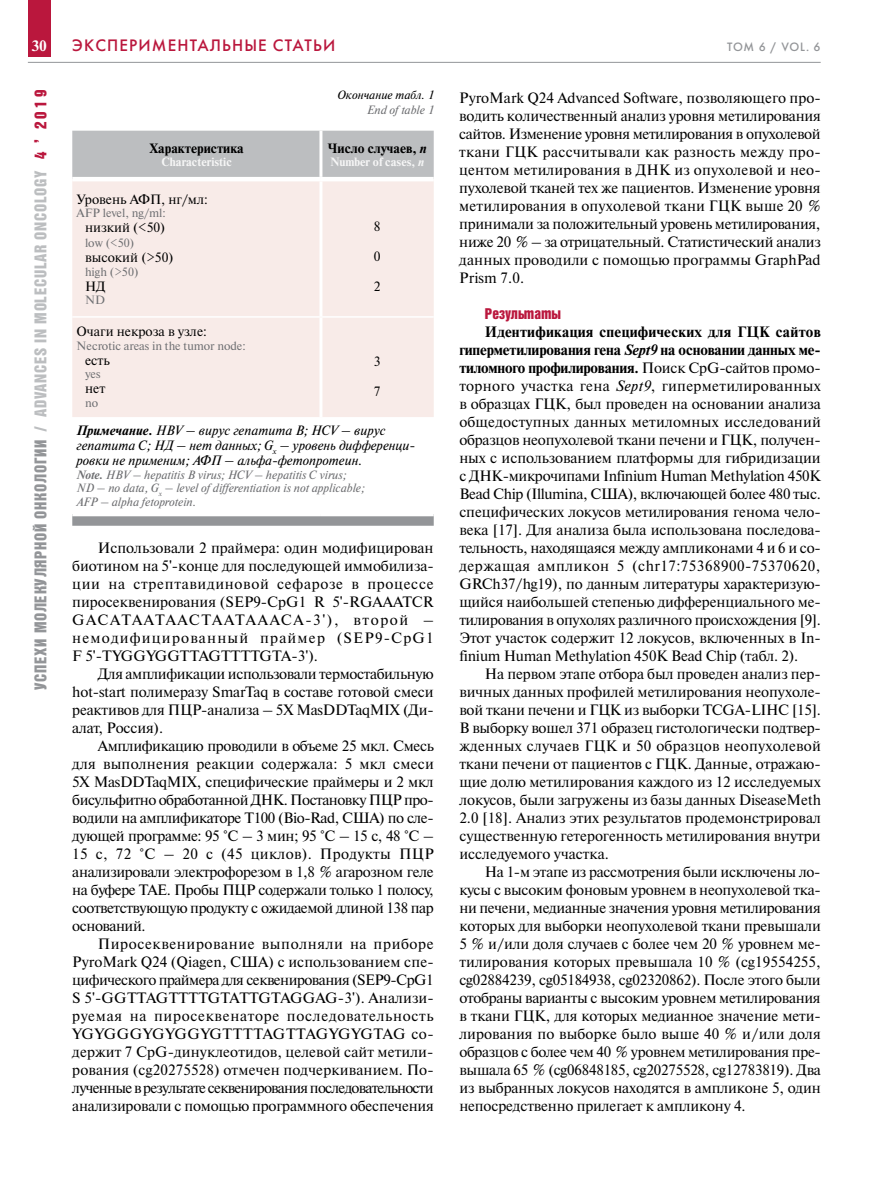
<style>
.page{position:relative;width:893px;height:1191px;background:#fff}
.page>*{position:absolute;margin:0;border:0;box-sizing:border-box;transform-origin:0 0}
.t1{font:16.5px "Bastion Kontrast Alt C";letter-spacing:.04em;color:#bcbec0}
.t2{font:16.5px "Futuris C";letter-spacing:.07em;color:#ba173d}
.t3{font:16.5px "Bastion Kontrast Alt C";color:#ba173d}
.t4{font:15px/18px "Newton C";letter-spacing:-.01em;color:#000;text-align:justify}
.t5{font:15px "Bastion Kontrast Alt C";color:#ba173d}
.t6{font:700 15px "Newton C";color:#fff}
.t7{font:italic 13.5px/15px "Newton C";color:#000}
.t8{font:13.5px "Newton C";color:#000}
.t9{font:700 13.5px "Newton C";color:#000}
.t10{font:italic 12px/13.5px "Newton C";color:#6d6e71}
.t11{font:12px "Newton C";color:#6d6e71}
.t12{font:700 12px "Newton C";color:#f6f6f6}
.t13{font:italic 12px "Newton C";color:#000}
.t14{font:12px "Futuris C";letter-spacing:.045em;color:#939598}
.s1{color:#939598}
.s2{color:#ba173d}
.s3{font-style:italic}
.s4{font-weight:700}
.s5{font-weight:700;font-style:italic}
</style>
<div class="page">
<div style="left:28px;top:0;width:23px;height:57px;background:#ba173d"></div>
<hr style="left:28px;top:62px;width:793px;height:1px;background:#939598">
<div style="left:72px;top:131px;width:362px;height:46px;background:#bcbec0"></div>
<div style="left:72px;top:181px;width:362px;height:236px;background:#f8ebe8"></div>
<svg style="left:72px;top:516px;width:362px;height:10px;background:#989a9d"></svg>
<hr style="left:319px;top:131px;width:3px;height:46px;background:#fff">
<hr style="left:319px;top:181px;width:3px;height:135px;background:#fff">
<hr style="left:319px;top:318px;width:3px;height:99px;background:#fff">
<hr style="left:72px;top:316px;width:249px;height:2px;background:#fff">
<hr style="left:321px;top:316px;width:113px;height:2px;background:#fff">
<p class="t6" style="left:32px;top:37px;width:17px">30</p>
<p class="t2" style="left:72px;top:36px;width:264px">ЭКСПЕРИМЕНТАЛЬНЫЕ СТАТЬИ</p>
<p class="t14" style="left:727px;top:40px;width:95px">ТОМ 6 / VOL. 6</p>
<p class="t3" style="left:32px;top:129px;width:41px;rotate:-90deg">2019</p>
<p class="t3" style="left:23px;top:143px;width:5px;rotate:-90deg">,</p>
<p class="t1" style="left:32px;top:689px;width:539px;rotate:-90deg"><span class="s1">УСПЕХИ МОЛЕКУЛЯРНОЙ ОНКОЛОГИИ</span> / ADVANCES IN MOLECULAR ONCOLOGY <span class="s2">4</span></p>
<p class="t9" style="left:149px;top:141px;width:96px">Характеристика</p>
<p class="t12" style="left:161px;top:156px;width:72px">Characteristic</p>
<p class="t8" style="left:77px;top:192px;width:133px">Уровень АФП, нг/мл:</p>
<p class="t11" style="left:77px;top:206px;width:91px">AFP level, ng/ml:</p>
<p class="t8" style="left:85px;top:220px;width:82px">низкий (&lt;50)</p>
<p class="t11" style="left:85px;top:236px;width:51px">low (&lt;50)</p>
<p class="t8" style="left:85px;top:250px;width:90px">высокий (&gt;50)</p>
<p class="t11" style="left:85px;top:265px;width:55px">high (&gt;50)</p>
<p class="t8" style="left:85px;top:279px;width:22px">НД</p>
<p class="t11" style="left:85px;top:293px;width:21px">ND</p>
<p class="t13" style="left:338px;top:89px;width:98px">Окончание табл. 1</p>
<p class="t10" style="left:367px;top:103px;width:68px">Еnd of table 1</p>
<p class="t9" style="left:328px;top:141px;width:100px">Число случаев, <span class="s3">n</span></p>
<p class="t12" style="left:330px;top:156px;width:96px">Number of cases, <span class="s3">n</span></p>
<p class="t8" style="left:374px;top:219px;width:8px">8</p>
<p class="t8" style="left:374px;top:249px;width:8px">0</p>
<p class="t8" style="left:374px;top:279px;width:8px">2</p>
<p class="t8" style="left:77px;top:324px;width:132px">Очаги некроза в узле:</p>
<p class="t11" style="left:77px;top:339px;width:171px">Necrotic areas in the tumor node:</p>
<p class="t8" style="left:85px;top:353px;width:26px">есть</p>
<p class="t11" style="left:85px;top:368px;width:17px">yes</p>
<p class="t8" style="left:85px;top:381px;width:22px">нет</p>
<p class="t11" style="left:85px;top:396px;width:15px">no</p>
<p class="t8" style="left:374px;top:354px;width:8px">3</p>
<p class="t8" style="left:374px;top:384px;width:8px">7</p>
<p class="t7" style="left:77px;top:423px;width:340px"><span class="s4">Примечание.</span> HBV – вирус гепатита B; HCV – вирус гепатита C; НД – нет данных; G<sub>x</sub> – уровень дифференци&shy;ровки не применим; АФП – альфа-фетопротеин.</p>
<p class="t10" style="left:77px;top:468px;width:290px"><span class="s4">Note.</span> HBV – hepatitis B virus; HCV – hepatitis C virus;<br>ND – no data, G<sub>x</sub> – level of differentiation is not applicable;<br>AFP – alpha fetoprotein.</p>
<p class="t4" style="left:72px;top:539px;width:363px;text-indent:26px">Использовали 2 праймера: один модифицирован биотином на 5'-конце для последующей иммобилиза&shy;ции на стрептавидиновой сефарозе в процессе пиросеквенирования (SEP9‑CpG1 R 5'-RGAAATCR GACATAATAACTAATAAACA-3'), второй – немодифицированный праймер (SEP9‑CpG1<br>F 5'-TYGGYGGTTAGTTTTGTA-3').</p>
<p class="t4" style="left:72px;top:665px;width:363px;text-indent:26px">Для амплификации использовали термостабильную hot-start полимеразу SmarTaq в составе готовой смеси реактивов для ПЦР-анализа – 5X MasDDTaqMIX (Ди&shy;алат, Россия).</p>
<p class="t4" style="left:72px;top:737px;width:363px;text-indent:26px">Амплификацию проводили в объеме 25 мкл. Смесь для выполнения реакции содержала: 5 мкл смеси 5X MasDDTaqMIX, специфические праймеры и 2 мкл бисульфитно обработанной ДНК. Постановку ПЦР про&shy;водили на амплификаторе Т100 (Bio-Rad, США) по сле&shy;дующей программе: 95 °С – 3 мин; 95 °С – 15 с, 48 °С – 15 с, 72 °С – 20 с (45 циклов). Продукты ПЦР анализировали электрофорезом в 1,8 % агарозном геле на буфере ТАЕ. Пробы ПЦР содержали только 1 полосу, соответствующую продукту с ожидаемой длиной 138 пар оснований.</p>
<p class="t4" style="left:72px;top:935px;width:363px;text-indent:26px">Пиросеквенирование выполняли на приборе PyroMark Q24 (Qiagen, США) с использованием спе&shy;цифического праймера для секвенирования (SEP9‑CpG1<br>S 5'-GGTTAGTTTTGTATTGTAGGAG-3'). Анализи&shy;руемая на пиросеквенаторе последовательность YGYGGGYGYGGYGTTTTAGTTAGYGYGTAG со&shy;держит 7 CpG-динуклеотидов, целевой сайт метили&shy;рования (cg20275528) отмечен подчеркиванием. По&shy;лученные в результате секвенирования последовательности анализировали с помощью программного обеспечения</p>
<p class="t4" style="left:459px;top:89px;width:363px">PyroMark Q24 Advanced Software, позволяющего про&shy;водить количественный анализ уровня метилирования сайтов. Изменение уровня метилирования в опухолевой ткани ГЦК рассчитывали как разность между про&shy;центом метилирования в ДНК из опухолевой и нео&shy;пухолевой тканей тех же пациентов. Изменение уровня метилирования в опухолевой ткани ГЦК выше 20 % принимали за положительный уровень метилирования, ниже 20 % – за отрицательный. Статистический анализ данных проводили с помощью программы GraphPad Prism 7.0.</p>
<p class="t5" style="left:485px;top:306px;width:78px">Результаты</p>
<p class="t4" style="left:459px;top:323px;width:363px;text-indent:26px"><span class="s4">Идентификация специфических для ГЦК сайтов гиперметилирования гена</span> <span class="s5">Sept9</span> <span class="s4">на основании данных ме&shy;тиломного профилирования.</span> Поиск CpG-сайтов промо&shy;торного участка гена <span class="s3">Sept9</span>, гиперметилированных в образцах ГЦК, был проведен на основании анализа общедоступных данных метиломных исследований образцов неопухолевой ткани печени и ГЦК, получен&shy;ных c использованием платформы для гибридизации с ДНК-микрочипами Infinium Human Methylation 450К Bead Chip (Illumina, США), включающей более 480 тыс. специфических локусов метилирования генома чело&shy;века [17]. Для анализа была использована последова&shy;тельность, находящаяся между ампликонами 4 и 6 и со&shy;держащая ампликон 5 (chr17:75368900-75370620, GRCh37/hg19), по данным литературы характеризую&shy;щийся наибольшей степенью дифференциального ме&shy;тилирования в опухолях различного происхождения [9].<br>Этот участок содержит 12 локусов, включенных в In&shy;finium Human Methylation 450К Bead Chip (табл. 2).</p>
<p class="t4" style="left:459px;top:665px;width:363px;text-indent:26px">На первом этапе отбора был проведен анализ пер&shy;вичных данных профилей метилирования неопухоле&shy;вой ткани печени и ГЦК из выборки TCGA-LIHC [15].<br>В выборку вошел 371 образец гистологически подтвер&shy;жденных случаев ГЦК и 50 образцов неопухолевой ткани печени от пациентов с ГЦК. Данные, отражаю&shy;щие долю метилирования каждого из 12 исследуемых локусов, были загружены из базы данных DiseaseMeth 2.0 [18]. Анализ этих результатов продемонстрировал существенную гетерогенность метилирования внутри исследуемого участка.</p>
<p class="t4" style="left:459px;top:863px;width:363px;text-indent:26px">На 1‑м этапе из рассмотрения были исключены ло&shy;кусы с высоким фоновым уровнем в неопухолевой тка&shy;ни печени, медианные значения уровня метилирования которых для выборки неопухолевой ткани превышали 5 % и/или доля случаев с более чем 20 % уровнем ме&shy;тилирования которых превышала 10 % (cg19554255, cg02884239, cg05184938, cg02320862). После этого были отобраны варианты с высоким уровнем метилирования в ткани ГЦК, для которых медианное значение мети&shy;лирования по выборке было выше 40 % и/или доля образцов с более чем 40 % уровнем метилирования пре&shy;вышала 65 % (cg06848185, cg20275528, cg12783819). Два из выбранных локусов находятся в ампликоне 5, один непосредственно прилегает к ампликону 4.</p>
</div>
